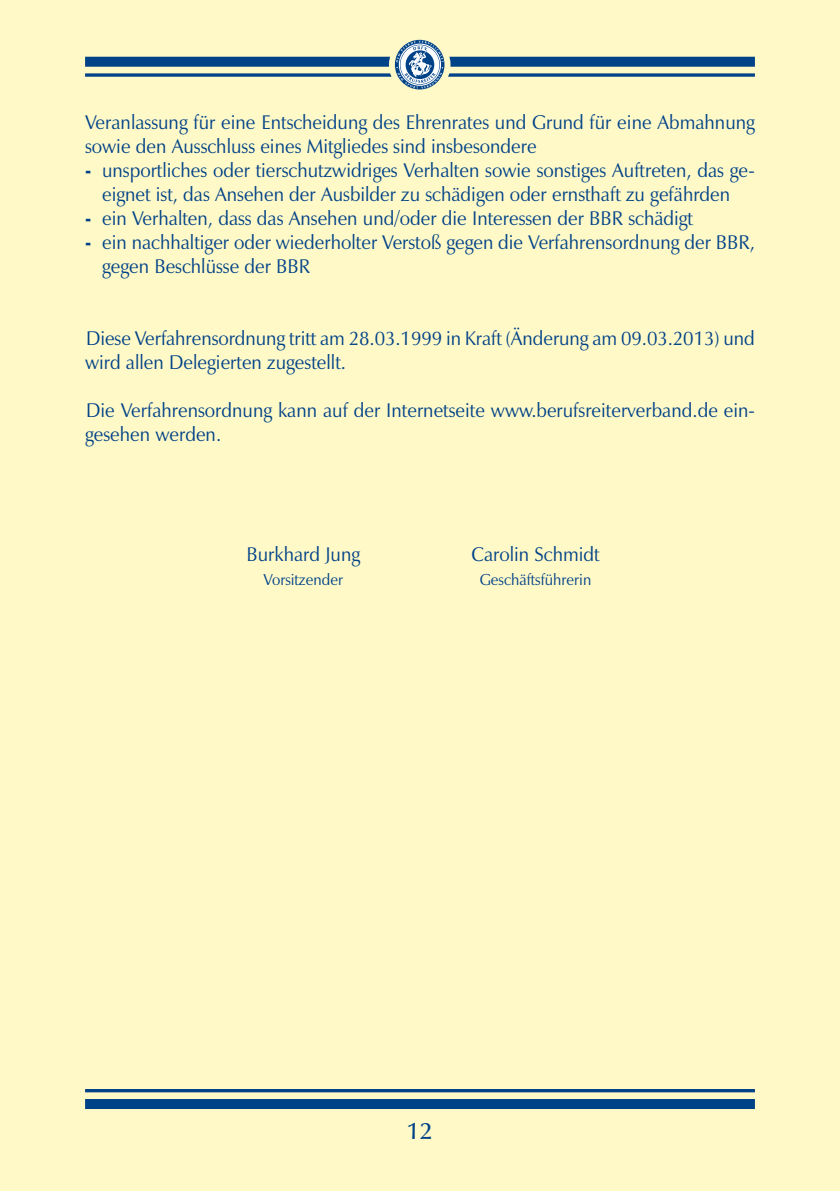
<style>
.page{position:relative;width:840px;height:1191px;background:#fff}
.page>*{position:absolute;margin:0;border:0;box-sizing:border-box;transform-origin:0 0}
.t1{font:600 24px "Zapf Humanist 601 BT";color:#004288}
.t2{font:20px/24px "Zapf Humanist 601 BT";color:#004288;scale:.95 1}
.t3{font:16px "Zapf Humanist 601 BT";color:#004288;scale:.95 1}
.s1{font-weight:900}
</style>
<div class="page">
<div style="left:0;top:0;width:839px;height:1191px;background:#fff9c7"></div>
<hr style="left:85px;top:1089px;width:669px;height:3px;background:#004288">
<div style="left:85px;top:1099px;width:669px;height:10px;background:#004288"></div>
<div style="left:85px;top:57px;width:669px;height:10px;background:#004288"></div>
<svg style="left:85px;top:73px;width:669px;height:4px;background:#295f92"></svg>
<div style="left:389px;top:34px;width:61px;height:61px;background:#fff9c7;border-radius:50%"></div>
<svg style="left:394px;top:40px;width:50px;height:50px"></svg>
<svg style="left:396px;top:41px;width:47px;height:48px;background:#94afc4"></svg>
<p class="t2" style="left:85px;top:110px;width:706px">Veranlassung für eine Entscheidung des Ehrenrates und Grund für eine Abmahnung sowie den Ausschluss eines Mitgliedes sind insbesondere</p>
<p class="t2" style="left:85px;top:158px;width:706px;text-align:center"><span class="s1">-</span> unsportliches oder tierschutzwidriges Verhalten sowie sonstiges Auftreten, das ge&shy;eignet ist, das Ansehen der Ausbilder zu schädigen oder ernsthaft zu gefährden</p>
<p class="t2" style="left:85px;top:206px;width:641px"><span class="s1">-</span> ein Verhalten, dass das Ansehen und/oder die Interessen der BBR schädigt</p>
<p class="t2" style="left:102px;top:230px;width:688px;text-indent:-17px"><span class="s1">-</span> ein nachhaltiger oder wiederholter Verstoß gegen die Verfahrensordnung der BBR, gegen Beschlüsse der BBR</p>
<p class="t2" style="left:85px;top:326px;width:706px">Diese Verfahrensordnung tritt am 28.03.1999 in Kraft (Änderung am 09.03.2013) und wird allen Delegierten zugestellt.</p>
<p class="t2" style="left:85px;top:398px;width:706px">Die Verfahrensordnung kann auf der Internetseite www.berufsreiterverband.de ein&shy;gesehen werden.</p>
<p class="t2" style="left:246px;top:542px;width:121px">Burkhard Jung</p>
<p class="t2" style="left:471px;top:542px;width:136px">Carolin Schmidt</p>
<p class="t3" style="left:263px;top:570px;width:85px">Vorsitzender</p>
<p class="t3" style="left:479px;top:570px;width:119px">Geschäftsführerin</p>
<p class="t1" style="left:406px;top:1116px;width:28px">12</p>
</div>
